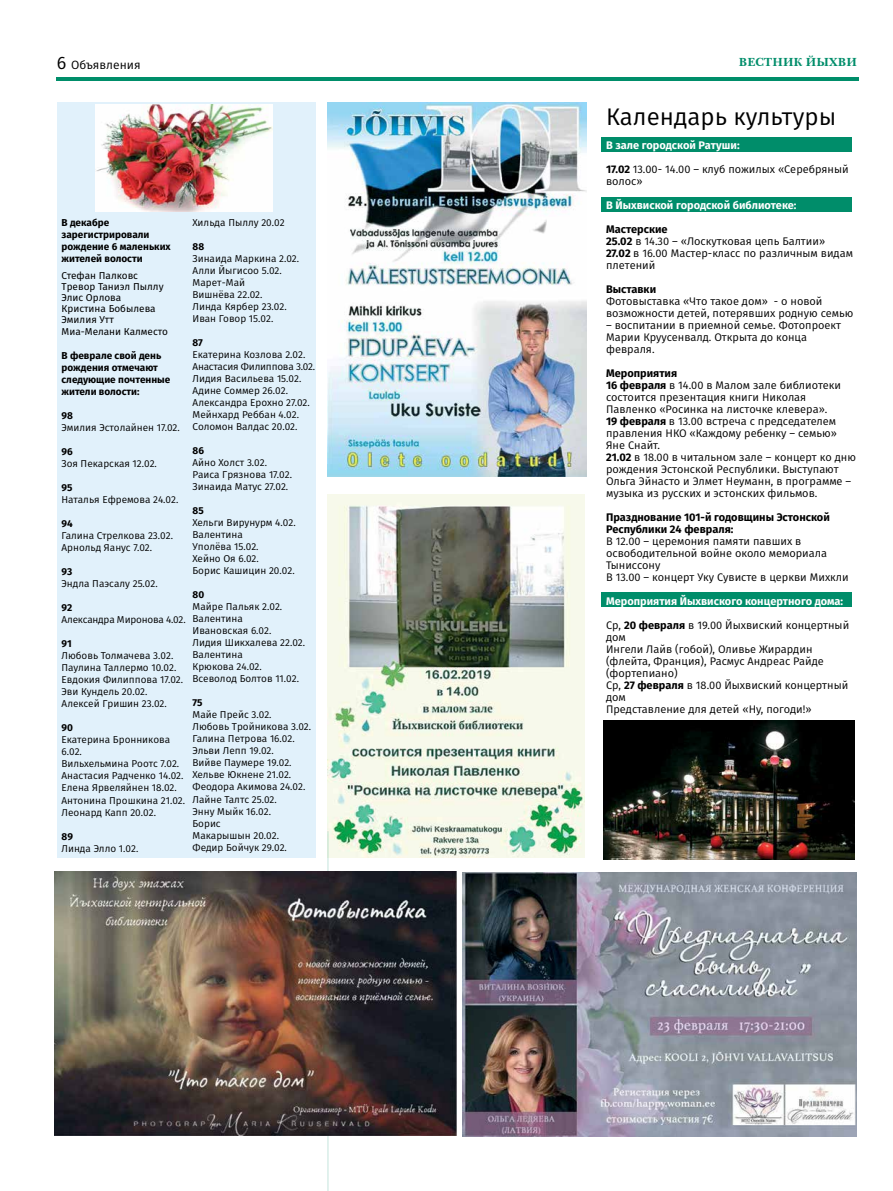
<style>
.page{position:relative;width:893px;height:1191px;background:#fff}
.page>*{position:absolute;margin:0;border:0;box-sizing:border-box;transform-origin:0 0}
.t1{font:24px "Fira Sans";color:#000}
.t2{font:700 12px "Baskerville BT";color:#008d6a}
.t3{font:12px "Fira Sans";color:#000}
.t4{font:11px/12px "Fira Sans";color:#000}
.t5{font:700 11px/24px "Fira Sans";color:#fff}
.t6{font:700 11px/12px "Fira Sans";color:#000}
.t7{font:10px/12px "Fira Sans";color:#000}
.t8{font:700 10px/12px "Fira Sans";color:#000}
.t9{font:10px/11px "Fira Sans";color:#000}
.t10{font:10px "Fira Sans";letter-spacing:-.02em;color:#000}
.s1{font-size:18px}
.s2{font-weight:700;color:#fff}
.s3{font-weight:700}
.s4{font-weight:400;color:#000}
.s5{color:#000}
</style>
<div class="page">
<div style="left:57px;top:102px;width:258px;height:755px;background:#e1f1fb"></div>
<img style="left:327px;top:102px;width:259px;height:375px">
<img style="left:95px;top:105px;width:178px;height:106px">
<hr style="left:57px;top:77px;width:802px;height:4px;background:#008e6a">
<img style="left:327px;top:495px;width:257px;height:363px">
<hr style="left:327px;top:831px;width:1px;height:360px;background:#008e6a">
<img style="left:463px;top:872px;width:394px;height:264px">
<div style="left:601px;top:592px;width:251px;height:14px;background:#008d6a"></div>
<div style="left:601px;top:197px;width:251px;height:14px;background:#008d6a"></div>
<div style="left:601px;top:137px;width:251px;height:15px;background:#008d6a"></div>
<img style="left:54px;top:872px;width:402px;height:263px">
<img style="left:604px;top:720px;width:251px;height:139px">
<p class="t3" style="left:57px;top:55px;width:85px"><span class="s1">6</span> Объявления</p>
<p class="t2" style="left:739px;top:53px;width:120px">ВЕСТНИК ЙЫХВИ</p>
<h1 class="t1" style="left:606px;top:98px;width:232px">Календарь культуры</h1>
<p class="t4" style="left:606px;top:132px;width:244px;line-height:24px"><span class="s2">В зале городской Ратуши:<br></span><span class="s3">17.02</span> 13.00- 14.00 – клуб пожилых «Серебряный</p>
<p class="t4" style="left:606px;top:174px;width:38px">волос»</p>
<p class="t5" style="left:606px;top:192px;width:192px">В Йыхвиской городской библиотеке:</p>
<p class="t4" style="left:606px;top:222px;width:249px"><span class="s3">Мастерские<br>25.02</span> в 14.30 – «Лоскутковая цепь Балтии»<br><span class="s3">27.02</span> в 16.00 Мастер-класс по различным видам плетений</p>
<p class="t6" style="left:606px;top:282px;width:52px">Выставки</p>
<p class="t4" style="left:606px;top:294px;width:249px">Фотовыставка «Что такое дом» - о новой возможности детей, потерявших родную семью</p>
<p class="t4" style="left:606px;top:318px;width:237px">– воспитании в приемной семье. Фотопроект<br>Марии Круусенвалд. Открыта до конца февраля.</p>
<p class="t4" style="left:606px;top:366px;width:251px"><span class="s3">Мероприятия<br>16 февраля</span> в 14.00 в Малом зале библиотеки состоится презентация книги Николая Павленко «Росинка на листочке клевера».<br><span class="s3">19 февраля</span> в 13.00 встреча с председателем правления НКО «Каждому ребенку – семью» Яне Снайт.<br><span class="s3">21.02</span> в 18.00 в читальном зале – концерт ко дню рождения Эстонской Республики. Выступают Ольга Эйнасто и Элмет Неуманн, в программе – музыка из русских и эстонских фильмов.</p>
<p class="t6" style="left:606px;top:510px;width:225px">Празднование 101-й годовщины Эстонской<br>Республики 24 февраля:</p>
<p class="t4" style="left:606px;top:534px;width:244px">В 12.00 – церемония памяти павших в освободительной войне около мемориала<br>Тыниссону<br>В 13.00 – концерт Уку Сувисте в церкви Михкли</p>
<p class="t5" style="left:606px;top:588px;width:245px">Мероприятия Йыхвиского концертного дома:<br><span class="s4">Ср,</span> <span class="s5">20 февраля</span> <span class="s4">в 19.00 Йыхвиский концертный</span></p>
<p class="t4" style="left:606px;top:630px;width:244px">дом<br>Ингели Лайв (гобой), Оливье Жирардин (флейта, Франция), Расмус Андреас Райде (фортепиано)<br>Ср, <span class="s3">27 февраля</span> в 18.00 Йыхвиский концертный дом<br>Представление для детей «Ну, погоди!»</p>
<p class="t8" style="left:62px;top:216px;width:111px">В декабре зарегистрировали рождение 6 маленьких жителей волости</p>
<p class="t9" style="left:62px;top:270px;width:104px">Стефан Палковс<br>Тревор Таниэл Пыллу<br>Элис Орлова<br>Кристина Бобылева<br>Эмилия Утт</p>
<p class="t9" style="left:62px;top:326px;width:108px">Миа-Мелани Калместо</p>
<p class="t8" style="left:62px;top:349px;width:110px">В феврале свой день рождения отмечают следующие почтенные жители волости:</p>
<p class="t8" style="left:62px;top:409px;width:13px">98</p>
<p class="t7" style="left:62px;top:421px;width:120px">Эмилия Эстолайнен 17.02.</p>
<p class="t8" style="left:62px;top:445px;width:13px">96</p>
<p class="t7" style="left:62px;top:457px;width:97px">Зоя Пекарская 12.02.</p>
<p class="t8" style="left:62px;top:481px;width:12px">95</p>
<p class="t7" style="left:62px;top:493px;width:118px">Наталья Ефремова 24.02.</p>
<p class="t8" style="left:62px;top:517px;width:13px">94</p>
<p class="t7" style="left:62px;top:529px;width:113px">Галина Стрелкова 23.02.<br>Арнольд Яанус 7.02.</p>
<p class="t8" style="left:62px;top:565px;width:12px">93</p>
<p class="t7" style="left:62px;top:577px;width:98px">Эндла Паэсалу 25.02.</p>
<p class="t8" style="left:62px;top:601px;width:12px">92</p>
<p class="t10" style="left:62px;top:612px;width:126px">Александра Миронова 4.02.</p>
<p class="t8" style="left:62px;top:637px;width:12px">91</p>
<p class="t7" style="left:62px;top:649px;width:123px">Любовь Толмачева 3.02.<br>Паулина Таллермо 10.02.<br>Евдокия Филиппова 17.02.<br>Эви Кундель 20.02.<br>Алексей Гришин 23.02.</p>
<p class="t8" style="left:62px;top:721px;width:13px">90</p>
<p class="t7" style="left:62px;top:733px;width:125px">Екатерина Бронникова<br>6.02.<br>Вильхельмина Роотс 7.02.<br>Анастасия Радченко 14.02.<br>Елена Ярвеляйнен 18.02.<br>Антонина Прошкина 21.02.<br>Леонард Капп 20.02.</p>
<p class="t8" style="left:62px;top:829px;width:13px">89</p>
<p class="t7" style="left:62px;top:841px;width:78px">Линда Элло 1.02.</p>
<p class="t7" style="left:193px;top:216px;width:94px">Хильда Пыллу 20.02</p>
<p class="t8" style="left:193px;top:240px;width:13px">88</p>
<p class="t7" style="left:193px;top:252px;width:108px">Зинаида Маркина 2.02.<br>Алли Йыгисоо 5.02.<br>Марет-Май<br>Вишнёва 22.02.<br>Линда Кярбер 23.02.<br>Иван Говор 15.02.</p>
<p class="t8" style="left:193px;top:336px;width:12px">87</p>
<p class="t7" style="left:193px;top:348px;width:124px">Екатерина Козлова 2.02.<br>Анастасия Филиппова 3.02.<br>Лидия Васильева 15.02.<br>Адине Соммер 26.02.<br>Александра Ерохно 27.02.<br>Мейнхард Реббан 4.02.<br>Соломон Валдас 20.02.</p>
<p class="t8" style="left:193px;top:444px;width:13px">86</p>
<p class="t7" style="left:193px;top:456px;width:101px">Айно Холст 3.02.<br>Раиса Грязнова 17.02.<br>Зинаида Матус 27.02.</p>
<p class="t8" style="left:193px;top:504px;width:13px">85</p>
<p class="t7" style="left:193px;top:516px;width:105px">Хельги Вирунурм 4.02.<br>Валентина<br>Уполёва 15.02.<br>Хейно Оя 6.02.<br>Борис Кашицин 20.02.</p>
<p class="t8" style="left:193px;top:588px;width:13px">80</p>
<p class="t7" style="left:193px;top:600px;width:114px">Майре Пальяк 2.02.<br>Валентина<br>Ивановская 6.02.<br>Лидия Шикхалева 22.02.<br>Валентина<br>Крюкова 24.02.<br>Всеволод Болтов 11.02.</p>
<p class="t8" style="left:193px;top:696px;width:12px">75</p>
<p class="t7" style="left:193px;top:708px;width:120px">Майе Прейс 3.02.<br>Любовь Тройникова 3.02.<br>Галина Петрова 16.02.<br>Эльви Лепп 19.02.<br>Вийве Паумере 19.02.<br>Хельве Юкнене 21.02.<br>Феодора Акимова 24.02.<br>Лайне Талтс 25.02.<br>Энну Мыйк 16.02.<br>Борис<br>Макарышын 20.02.<br>Федир Бойчук 29.02.</p>
</div>
